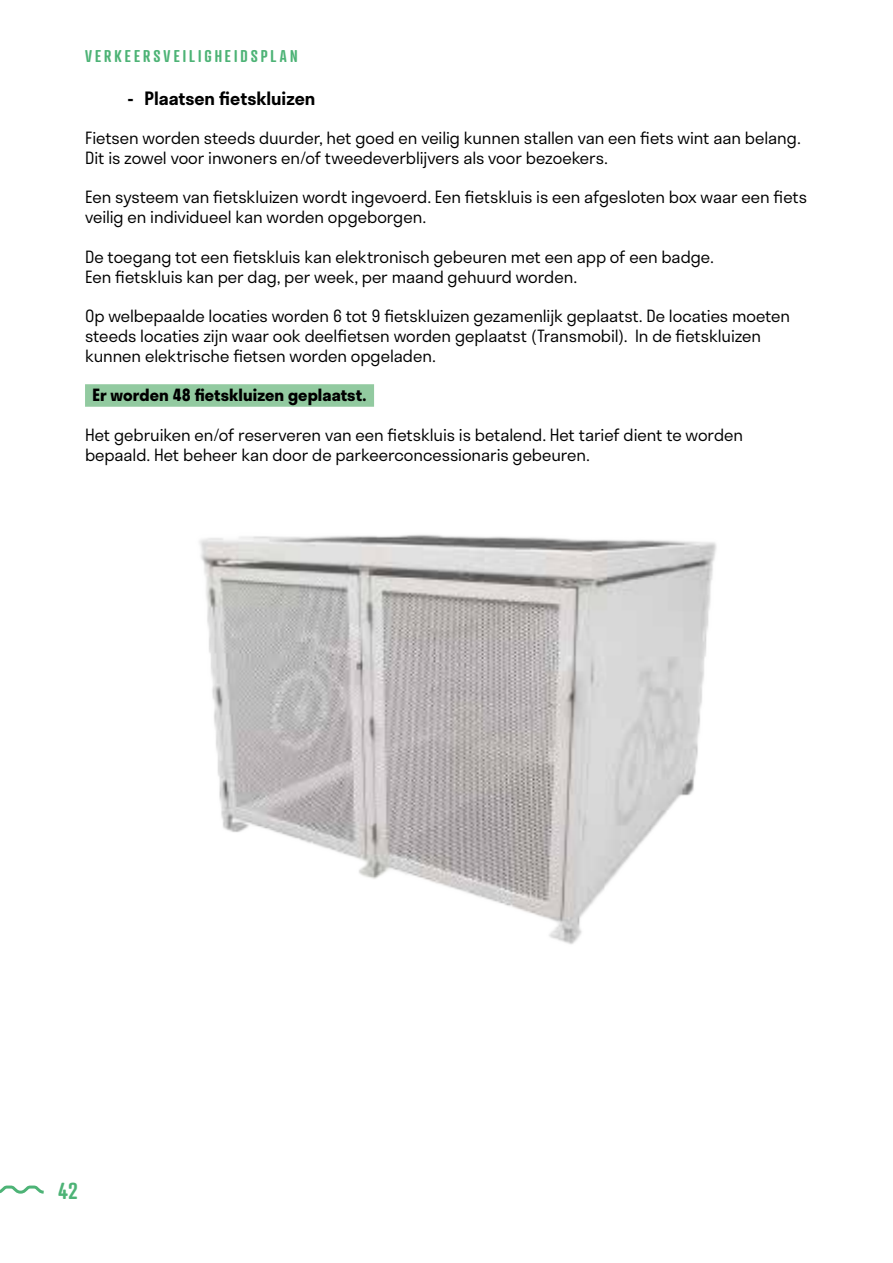
<style>
.page{position:relative;width:893px;height:1263px;background:#fff}
.page>*{position:absolute;margin:0;border:0;box-sizing:border-box;transform-origin:0 0}
.t1{font:600 22.5px "Atrament";color:#4db376}
.t2{font:600 18px "Stratos";letter-spacing:-.005em;color:#000}
.t3{font:300 16.5px/19.8px "Stratos";letter-spacing:-.005em;color:#000}
.t4{font:700 16.5px "Stratos";letter-spacing:.005em;color:#000}
.t5{font:600 16.5px "Atrament";letter-spacing:.19em;color:#4db376}
</style>
<div class="page">
<svg style="left:0;top:1185px;width:44px;height:9px"></svg>
<div style="left:85px;top:384px;width:289px;height:23px;background:#92caa0"></div>
<img style="left:199px;top:534px;width:518px;height:410px">
<p class="t5" style="left:85px;top:46px;width:214px">VERKEERSVEILIGHEIDSPLAN</p>
<p class="t2" style="left:128px;top:84px;width:189px">- Plaatsen fietskluizen</p>
<p class="t3" style="left:85px;top:128px;width:717px">Fietsen worden steeds duurder, het goed en veilig kunnen stallen van een fiets wint aan belang.<br>Dit is zowel voor inwoners en/of tweedeverblijvers als voor bezoekers.</p>
<p class="t3" style="left:85px;top:187px;width:724px">Een systeem van fietskluizen wordt ingevoerd. Een fietskluis is een afgesloten box waar een fiets veilig en individueel kan worden opgeborgen.</p>
<p class="t3" style="left:85px;top:246px;width:630px">De toegang tot een fietskluis kan elektronisch gebeuren met een app of een badge.<br>Een fietskluis kan per dag, per week, per maand gehuurd worden.</p>
<p class="t3" style="left:85px;top:306px;width:707px">Op welbepaalde locaties worden 6 tot 9 fietskluizen gezamenlijk geplaatst. De locaties moeten steeds locaties zijn waar ook deelfietsen worden geplaatst (Transmobil). In de fietskluizen kunnen elektrische fietsen worden opgeladen.</p>
<p class="t4" style="left:93px;top:382px;width:275px">Er worden 48 fietskluizen geplaatst.</p>
<p class="t3" style="left:85px;top:425px;width:659px">Het gebruiken en/of reserveren van een fietskluis is betalend. Het tarief dient te worden bepaald. Het beheer kan door de parkeerconcessionaris gebeuren.</p>
<h1 class="t1" style="left:58px;top:1177px;width:21px">42</h1>
</div>
